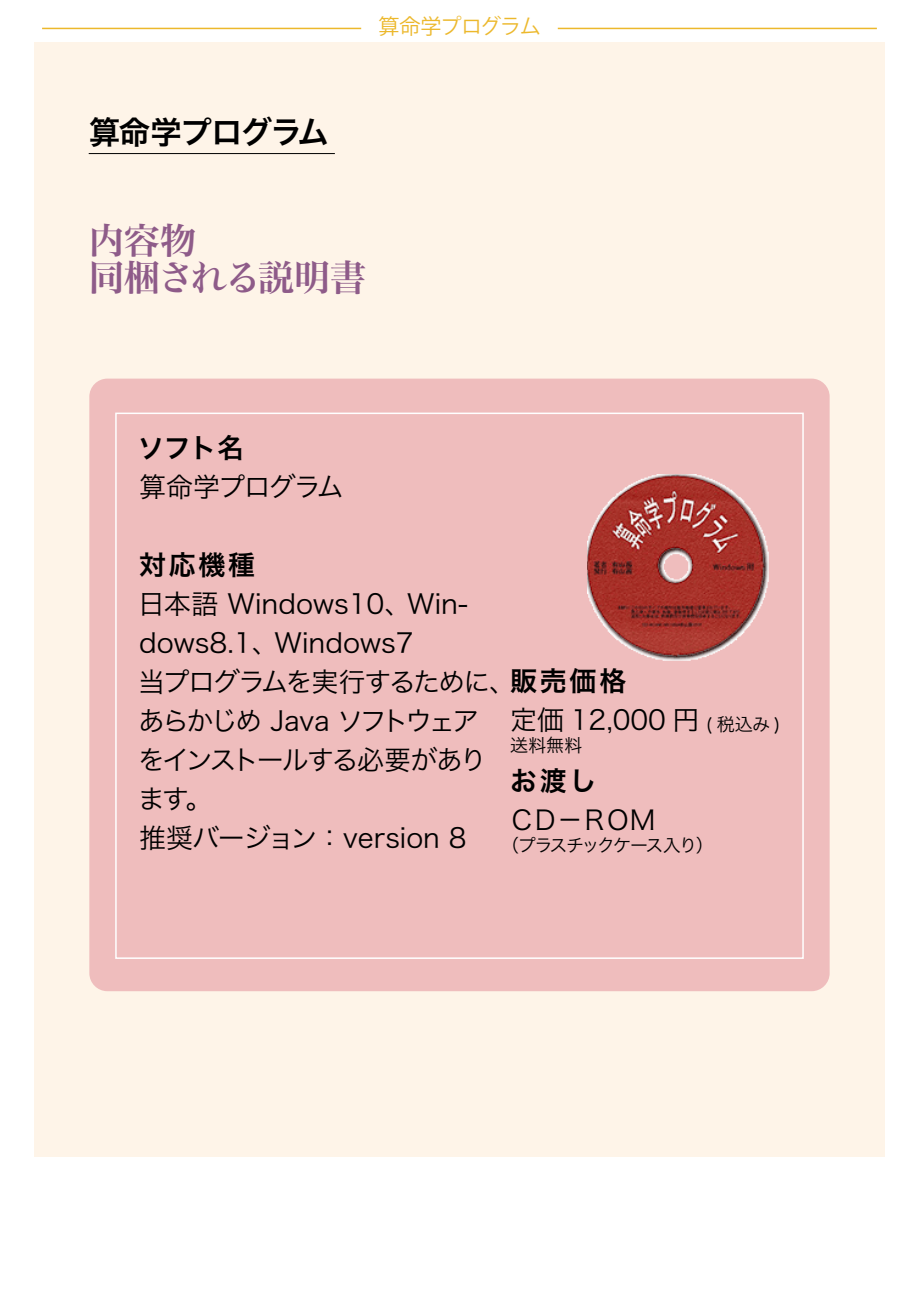
<style>
.page{position:relative;width:919px;height:1289px;background:#fff}
.page>*{position:absolute;margin:0;border:0;box-sizing:border-box;transform-origin:0 0}
.t1{font:36px/37.5px "Hira Min Pro N W6";letter-spacing:-.01em;color:#8e5b89}
.t2{font:31.5px "Hira Kaku Pro N W6";letter-spacing:-.045em;color:#000}
.t3{font:27px/39px "Hira Kaku Pro N W3";letter-spacing:-.045em;color:#000}
.t4{font:27px "Hira Kaku Pro N W6";letter-spacing:.1em;color:#000}
.t5{font:27px "Hira Kaku Pro N W3";letter-spacing:-.07em;color:#000}
.t6{font:21px "Koz Go Pr 6 N";letter-spacing:-.05em;color:#ecb82c}
.t7{font:18px "Hira Kaku Pro N W3";letter-spacing:-.08em;color:#000}
.s1{font-size:18px}
</style>
<div class="page">
<div style="left:34px;top:43px;width:850px;height:1114px;background:#fef4e8"></div>
<div style="left:89px;top:378px;width:740px;height:613px;background:#efbdbd;border-radius:18px"></div>
<hr style="left:89px;top:153px;width:246px;height:1px;background:#000">
<img style="left:588px;top:474px;width:181px;height:187px">
<hr style="left:42px;top:28px;width:319px;height:1px;background:#ecb82c">
<hr style="left:557px;top:28px;width:319px;height:1px;background:#ecb82c">
<p class="t6" style="left:378px;top:15px;width:164px">算命学プログラム</p>
<p class="t2" style="left:89px;top:104px;width:242px">算命学プログラム</p>
<h1 class="t1" style="left:88px;top:219px;width:279px">内容物<br>同梱される説明書</h1>
<p class="t4" style="left:137px;top:423px;width:108px">ソフト名</p>
<p class="t5" style="left:139px;top:462px;width:206px">算命学プログラム</p>
<p class="t4" style="left:139px;top:540px;width:118px">対応機種</p>
<p class="t3" style="left:138px;top:582px;width:380px">日本語 Windows10、Win&shy;dows8.1、Windows7<br>当プログラムを実行するために、あらかじめ Java ソフトウェア<br>をインストールする必要があります。<br>推奨バージョン：version 8</p>
<p class="t4" style="left:510px;top:657px;width:118px">販売価格</p>
<p class="t3" style="left:510px;top:699px;width:272px">定価 12,000 円 <span class="s1">( 税込み )</span></p>
<p class="t7" style="left:510px;top:729px;width:73px">送料無料</p>
<p class="t4" style="left:510px;top:756px;width:88px">お渡し</p>
<p class="t3" style="left:508px;top:798px;width:149px">ＣＤ－ＲＯＭ</p>
<p class="t7" style="left:501px;top:829px;width:214px">（プラスチックケース入り）</p>
</div>
